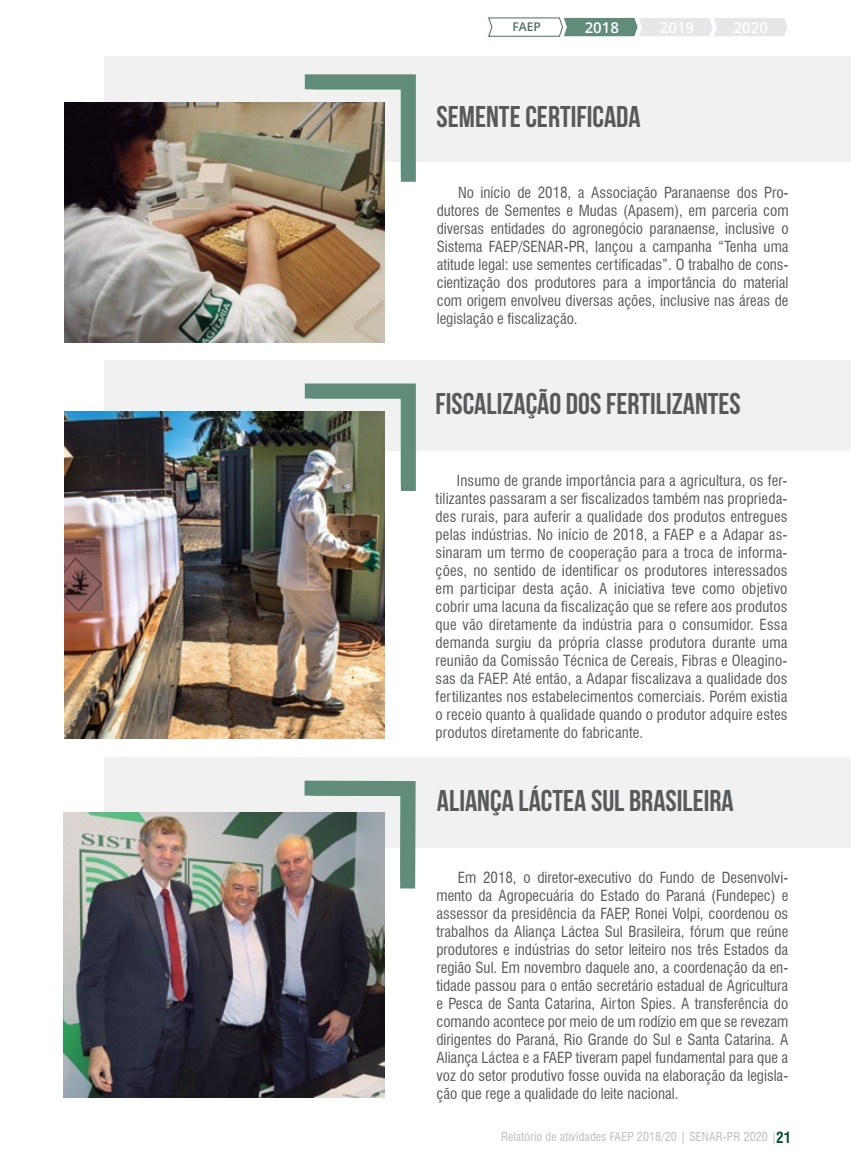
<style>
.page{position:relative;width:851px;height:1170px;background:#fff}
.page>*{position:absolute;margin:0;border:0;box-sizing:border-box;transform-origin:0 0}
.t1{font:700 30px "Bebas Neue";color:#58595b}
.t2{font:condensed 15px/18px "Swiss 721 BT";color:#58595b;text-align:justify}
.t3{font:600 15px "Open Sans";color:#fff}
.t4{font:condensed 12px "Swiss 721 BT";letter-spacing:.01em;color:#bcbec0}
.t5{font:600 12px "Open Sans";color:#477154}
.s1{font-weight:700;font-size:15px;color:#00522a}
</style>
<div class="page">
<div style="left:104px;top:56px;width:746px;height:106px;background:#f1f1f2"></div>
<div style="left:104px;top:360px;width:746px;height:90px;background:#f1f1f2"></div>
<img style="left:64px;top:103px;width:321px;height:239px">
<svg style="left:290px;top:74px;width:126px;height:123px"></svg>
<div style="left:104px;top:757px;width:746px;height:90px;background:#f1f1f2"></div>
<img style="left:64px;top:812px;width:320px;height:285px">
<svg style="left:289px;top:780px;width:134px;height:123px"></svg>
<img style="left:64px;top:412px;width:321px;height:326px">
<img style="left:290px;top:383px;width:133px;height:123px">
<svg style="left:488px;top:17px;width:299px;height:20px"></svg>
<p class="t5" style="left:512px;top:19px;width:30px">FAEP</p>
<p class="t3" style="left:584px;top:17px;width:36px">2018</p>
<p class="t3" style="left:659px;top:17px;width:36px">2019</p>
<p class="t3" style="left:733px;top:17px;width:36px">2020</p>
<h1 class="t1" style="left:436px;top:100px;width:205px">SEMENTE CERTIFICADA</h1>
<p class="t2" style="left:436px;top:184px;width:353px;text-indent:21px">No início de 2018, a Associação Paranaense dos Pro&shy;dutores de Sementes e Mudas (Apasem), em parceria com diversas entidades do agronegócio paranaense, inclusive o Sistema FAEP/SENAR-PR, lançou a campanha “Tenha uma atitude legal: use sementes certificadas”. O trabalho de cons&shy;cientização dos produtores para a importância do material com origem envolveu diversas ações, inclusive nas áreas de legislação e fiscalização.</p>
<h1 class="t1" style="left:435px;top:387px;width:307px">FISCALIZAÇÃO DOS FERTILIZANTES</h1>
<p class="t2" style="left:435px;top:472px;width:353px;text-indent:21px">Insumo de grande importância para a agricultura, os fer&shy;tilizantes passaram a ser fiscalizados também nas proprieda&shy;des rurais, para auferir a qualidade dos produtos entregues pelas indústrias. No início de 2018, a FAEP e a Adapar as&shy;sinaram um termo de cooperação para a troca de informa&shy;ções, no sentido de identificar os produtores interessados em participar desta ação. A iniciativa teve como objetivo cobrir uma lacuna da fiscalização que se refere aos produtos que vão diretamente da indústria para o consumidor. Essa demanda surgiu da própria classe produtora durante uma reunião da Comissão Técnica de Cereais, Fibras e Oleagino&shy;sas da FAEP. Até então, a Adapar fiscalizava a qualidade dos fertilizantes nos estabelecimentos comerciais. Porém existia o receio quanto à qualidade quando o produtor adquire estes produtos diretamente do fabricante.</p>
<h1 class="t1" style="left:437px;top:784px;width:298px">ALIANÇA LÁCTEA SUL BRASILEIRA</h1>
<p class="t2" style="left:436px;top:868px;width:353px;text-indent:21px">Em 2018, o diretor-executivo do Fundo de Desenvolvi&shy;mento da Agropecuária do Estado do Paraná (Fundepec) e assessor da presidência da FAEP, Ronei Volpi, coordenou os trabalhos da Aliança Láctea Sul Brasileira, fórum que reúne produtores e indústrias do setor leiteiro nos três Estados da região Sul. Em novembro daquele ano, a coordenação da en&shy;tidade passou para o então secretário estadual de Agricultura e Pesca de Santa Catarina, Airton Spies. A transferência do comando acontece por meio de um rodízio em que se revezam dirigentes do Paraná, Rio Grande do Sul e Santa Catarina. A Aliança Láctea e a FAEP tiveram papel fundamental para que a voz do setor produtivo fosse ouvida na elaboração da legisla&shy;ção que rege a qualidade do leite nacional.</p>
<p class="t4" style="left:501px;top:1128px;width:291px">Relatório de atividades FAEP 2018/20 | SENAR-PR 2020 |<span class="s1">21</span></p>
</div>
